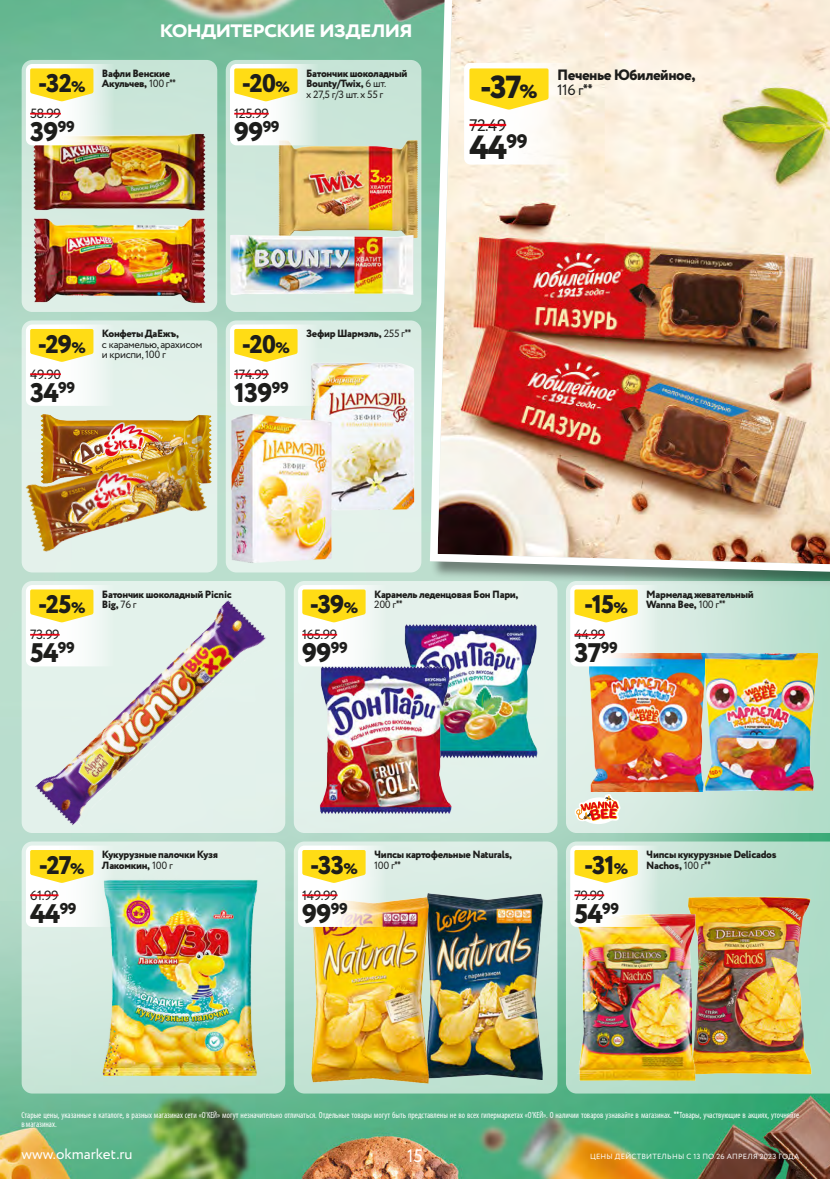
<style>
.page{position:relative;width:830px;height:1179px;background:#fff}
.page>*{position:absolute;margin:0;border:0;box-sizing:border-box;transform-origin:0 0}
.t1{font:800 33.6px "Circe";color:#1d1d1b}
.t2{font:800 31.8px "Circe";color:#1d1d1b}
.t3{font:800 26.85px "Circe";letter-spacing:-.03em;color:#1d1d1b}
.t4{font:800 25.5px "Circe";letter-spacing:-.04em;color:#1d1d1b}
.t5{font:700 24px "Circe";letter-spacing:-.04em;color:#fff}
.t6{font:18px "Circe";color:#fff}
.t7{font:16.65px "Circe";color:#1d1d1b}
.t8{font:800 15px/15px "Circe";letter-spacing:-.03em;color:#1d1d1b}
.t9{font:15px "Circe";color:#fff}
.t10{font:13.35px "Circe";letter-spacing:-.03em;color:#1d1d1b}
.t11{font:800 10.5px/10.5px "Circe";letter-spacing:-.03em;color:#1d1d1b}
.t12{font:10.5px/10.5px "Circe";letter-spacing:-.03em;color:#1d1d1b}
.t13{font:condensed 9px/9px "Myriad Pro";color:#fff;scale:.95 1}
.t14{font:7.5px "Circe";letter-spacing:.03em;color:#fff}
.s1{font-size:15.3px}
.s2{font-weight:400}
.s3{font-family:"PT Sans";font-weight:700;font-stretch:condensed}
.s4{font-size:19.2px}
.s5{font-family:"PT Sans";font-weight:700}
</style>
<div class="page">
<img style="left:0;top:0;width:830px;height:1179px">
<img style="left:426px;top:0;width:404px;height:576px">
<svg style="left:464px;top:63px;width:122px;height:101px"></svg>
<hr style="left:469px;top:124px;width:37px;height:2px;background:#e30613">
<svg style="left:469px;top:68px;width:80px;height:42px;background:#fee137"></svg>
<div style="left:22px;top:581px;width:263px;height:252px;background:#e3f2eb;border-radius:11px"></div>
<img style="left:22px;top:587px;width:263px;height:246px">
<div style="left:26px;top:585px;width:98px;height:81px;background:linear-gradient(to right,#fffafd,#e7f6f0);border-radius:6px"></div>
<hr style="left:30px;top:634px;width:30px;height:1px;background:#e30613">
<svg style="left:30px;top:589px;width:63px;height:33px;background:#fee032"></svg>
<div style="left:226px;top:320px;width:195px;height:252px;background:#dfefe8;border-radius:11px"></div>
<img style="left:311px;top:362px;width:104px;height:148px">
<img style="left:226px;top:410px;width:143px;height:162px">
<svg style="left:230px;top:324px;width:98px;height:82px;fill:#f8fbf9"></svg>
<hr style="left:234px;top:373px;width:35px;height:2px;background:#e30613">
<svg style="left:234px;top:329px;width:64px;height:33px;background:#fee034"></svg>
<svg style="left:566px;top:841px;width:264px;height:252px;background:#b6decc"></svg>
<img style="left:685px;top:895px;width:128px;height:181px">
<img style="left:566px;top:906px;width:156px;height:182px">
<svg style="left:570px;top:845px;width:98px;height:82px"></svg>
<hr style="left:574px;top:894px;width:30px;height:2px;background:#e30613">
<svg style="left:574px;top:850px;width:64px;height:33px;background:#fee034"></svg>
<div style="left:22px;top:60px;width:195px;height:252px;background:linear-gradient(to bottom,#c6e4d6,#ddeee6);border-radius:11px"></div>
<img style="left:29px;top:213px;width:181px;height:95px">
<img style="left:32px;top:132px;width:175px;height:80px">
<svg style="left:26px;top:64px;width:98px;height:81px"></svg>
<hr style="left:30px;top:113px;width:31px;height:2px;background:#e30613">
<svg style="left:30px;top:68px;width:63px;height:33px;background:#fee032"></svg>
<div style="left:22px;top:320px;width:195px;height:252px;background:#e2f1eb;border-radius:11px"></div>
<img style="left:40px;top:414px;width:172px;height:69px">
<img style="left:25px;top:440px;width:185px;height:112px">
<div style="left:26px;top:324px;width:98px;height:82px;background:linear-gradient(to right,#fff,#e5f2ec);border-radius:6px"></div>
<hr style="left:30px;top:373px;width:31px;height:2px;background:#e30613">
<svg style="left:30px;top:329px;width:63px;height:33px;background:#fee032"></svg>
<div style="left:22px;top:841px;width:263px;height:252px;background:linear-gradient(to bottom,#e4f1ec,#c8e4d5);border-radius:11px"></div>
<img style="left:102px;top:877px;width:157px;height:198px">
<svg style="left:26px;top:845px;width:98px;height:82px"></svg>
<hr style="left:30px;top:894px;width:29px;height:2px;background:#e30613">
<svg style="left:30px;top:850px;width:63px;height:33px;background:#fee032"></svg>
<svg style="left:566px;top:581px;width:264px;height:252px;background:#c9e5d8"></svg>
<img style="left:590px;top:653px;width:228px;height:138px">
<div style="left:579px;top:797px;width:40px;height:27px;background:#fff;border-radius:50%"></div>
<svg style="left:574px;top:794px;width:46px;height:28px"></svg>
<svg style="left:570px;top:585px;width:98px;height:81px"></svg>
<hr style="left:574px;top:634px;width:31px;height:1px;background:#e30613">
<svg style="left:574px;top:589px;width:64px;height:33px;background:#fee034"></svg>
<div style="left:226px;top:60px;width:195px;height:252px;background:#cae5d9;border-radius:11px"></div>
<img style="left:279px;top:141px;width:139px;height:96px">
<img style="left:228px;top:235px;width:187px;height:77px">
<div style="left:230px;top:64px;width:98px;height:81px;background:linear-gradient(to right,#fff,#d1e9de);border-radius:6px"></div>
<hr style="left:234px;top:113px;width:35px;height:2px;background:#e30613">
<svg style="left:234px;top:68px;width:64px;height:33px;background:#fde034"></svg>
<div style="left:294px;top:841px;width:263px;height:252px;background:linear-gradient(to bottom,#deeee7,#bcdfcf);border-radius:11px"></div>
<img style="left:434px;top:893px;width:108px;height:186px">
<img style="left:308px;top:891px;width:126px;height:196px">
<svg style="left:298px;top:845px;width:98px;height:82px"></svg>
<hr style="left:302px;top:894px;width:36px;height:2px;background:#e30613">
<svg style="left:302px;top:850px;width:64px;height:33px;background:#fee034"></svg>
<div style="left:294px;top:581px;width:263px;height:252px;background:#e2f1eb;border-radius:11px"></div>
<img style="left:404px;top:624px;width:134px;height:134px">
<img style="left:320px;top:665px;width:132px;height:149px">
<div style="left:298px;top:585px;width:98px;height:81px;background:linear-gradient(to right,#fffafc,#e8f5f0);border-radius:6px"></div>
<hr style="left:302px;top:634px;width:35px;height:1px;background:#e30613">
<svg style="left:302px;top:589px;width:64px;height:33px;background:#fee034"></svg>
<h3 class="t5" style="left:160px;top:13px;width:255px">кондитерские изделия</h3>
<h3 class="t4" style="left:38px;top:66px;width:49px">-32<span class="s1">%</span></h3>
<p class="t11" style="left:102px;top:68px;width:75px">Вафли Венские<br>Акульчев, <span class="s2">100 г</span><span class="s3">**</span></p>
<h3 class="t4" style="left:242px;top:66px;width:50px">-20<span class="s1">%</span></h3>
<p class="t11" style="left:306px;top:68px;width:103px">Батончик шоколадный<br>Bounty/Twix, <span class="s2">6 шт.<br>х 27,5 г/3 шт. х 55 г</span></p>
<p class="t10" style="left:30px;top:105px;width:32px">58.99</p>
<p class="t10" style="left:234px;top:105px;width:36px">125.99</p>
<h3 class="t3" style="left:30px;top:114px;width:46px">39<sup>99</sup></h3>
<h3 class="t3" style="left:234px;top:114px;width:47px">99<sup>99</sup></h3>
<h2 class="t2" style="left:480px;top:66px;width:59px">-37<span class="s4">%</span></h2>
<h3 class="t8" style="left:557px;top:68px;width:140px">Печенье Юбилейное,<br><span class="s2">116 г</span><span class="s3">**</span></h3>
<h3 class="t7" style="left:469px;top:114px;width:38px">72.49</h3>
<h1 class="t1" style="left:469px;top:125px;width:60px">44<sup>99</sup></h1>
<h3 class="t4" style="left:38px;top:327px;width:50px">-29<span class="s1">%</span></h3>
<p class="t11" style="left:102px;top:329px;width:78px">Конфеты ДаЕжъ,</p>
<p class="t12" style="left:102px;top:339px;width:102px">с карамелью, арахисом и криспи, 100 г</p>
<h3 class="t4" style="left:242px;top:327px;width:50px">-20<span class="s1">%</span></h3>
<p class="t11" style="left:306px;top:329px;width:107px">Зефир Шармэль, <span class="s2">255 г</span><span class="s3">**</span></p>
<p class="t10" style="left:30px;top:365px;width:32px">49.90</p>
<p class="t10" style="left:234px;top:365px;width:36px">174.99</p>
<h3 class="t3" style="left:30px;top:374px;width:47px">34<sup>99</sup></h3>
<h3 class="t3" style="left:234px;top:374px;width:56px">139<sup>99</sup></h3>
<h3 class="t4" style="left:38px;top:587px;width:49px">-25<span class="s1">%</span></h3>
<p class="t11" style="left:102px;top:589px;width:131px">Батончик шоколадный Picnic<br>Big, <span class="s2">76 г</span></p>
<h3 class="t4" style="left:310px;top:587px;width:50px">-39<span class="s1">%</span></h3>
<p class="t11" style="left:374px;top:589px;width:146px">Карамель леденцовая Бон Пари,<br><span class="s2">200 г</span><span class="s3">**</span></p>
<h3 class="t4" style="left:584px;top:587px;width:45px">-15<span class="s1">%</span></h3>
<p class="t11" style="left:646px;top:589px;width:109px">Мармелад жевательный<br>Wanna Bee, <span class="s2">100 г</span><span class="s3">**</span></p>
<p class="t10" style="left:30px;top:626px;width:31px">73.99</p>
<p class="t10" style="left:302px;top:626px;width:36px">165.99</p>
<p class="t10" style="left:574px;top:626px;width:32px">44.99</p>
<h3 class="t3" style="left:30px;top:635px;width:46px">54<sup>99</sup></h3>
<h3 class="t3" style="left:302px;top:635px;width:47px">99<sup>99</sup></h3>
<h3 class="t3" style="left:574px;top:635px;width:45px">37<sup>99</sup></h3>
<h3 class="t4" style="left:39px;top:847px;width:47px">-27<span class="s1">%</span></h3>
<p class="t11" style="left:102px;top:850px;width:118px">Кукурузные палочки Кузя<br>Лакомкин, <span class="s2">100 г</span></p>
<h3 class="t4" style="left:310px;top:847px;width:49px">-33<span class="s1">%</span></h3>
<p class="t11" style="left:374px;top:850px;width:140px">Чипсы картофельные Naturals,<br><span class="s2">100 г</span><span class="s3">**</span></p>
<h3 class="t4" style="left:584px;top:847px;width:46px">-31<span class="s1">%</span></h3>
<p class="t11" style="left:646px;top:850px;width:132px">Чипсы кукурузные Delicados<br>Nachos, <span class="s2">100 г</span><span class="s3">**</span></p>
<p class="t10" style="left:30px;top:886px;width:30px">61.99</p>
<p class="t10" style="left:302px;top:886px;width:37px">149.99</p>
<p class="t10" style="left:574px;top:886px;width:31px">79.99</p>
<h3 class="t3" style="left:30px;top:895px;width:48px">44<sup>99</sup></h3>
<h3 class="t3" style="left:302px;top:895px;width:47px">99<sup>99</sup></h3>
<h3 class="t3" style="left:574px;top:895px;width:46px">54<sup>99</sup></h3>
<p class="t13" style="left:22px;top:1110px;width:820px">Старые цены, указанные в каталоге, в разных магазинах сети «О'КЕЙ» могут незначительно отличаться. Отдельные товары могут быть представлены не во всех гипермаркетах «О'КЕЙ». О наличии товаров узнавайте в магазинах. <span class="s5">**</span>Товары, участвующие в акциях, уточняйте в магазинах.</p>
<h3 class="t9" style="left:22px;top:1144px;width:113px">www.okmarket.ru</h3>
<h3 class="t6" style="left:407px;top:1143px;width:18px">15</h3>
<p class="t14" style="left:590px;top:1151px;width:211px">ЦЕНЫ ДЕЙСТВИТЕЛЬНЫ с 13 по 26 апреля 2023 ГОДА</p>
</div>
